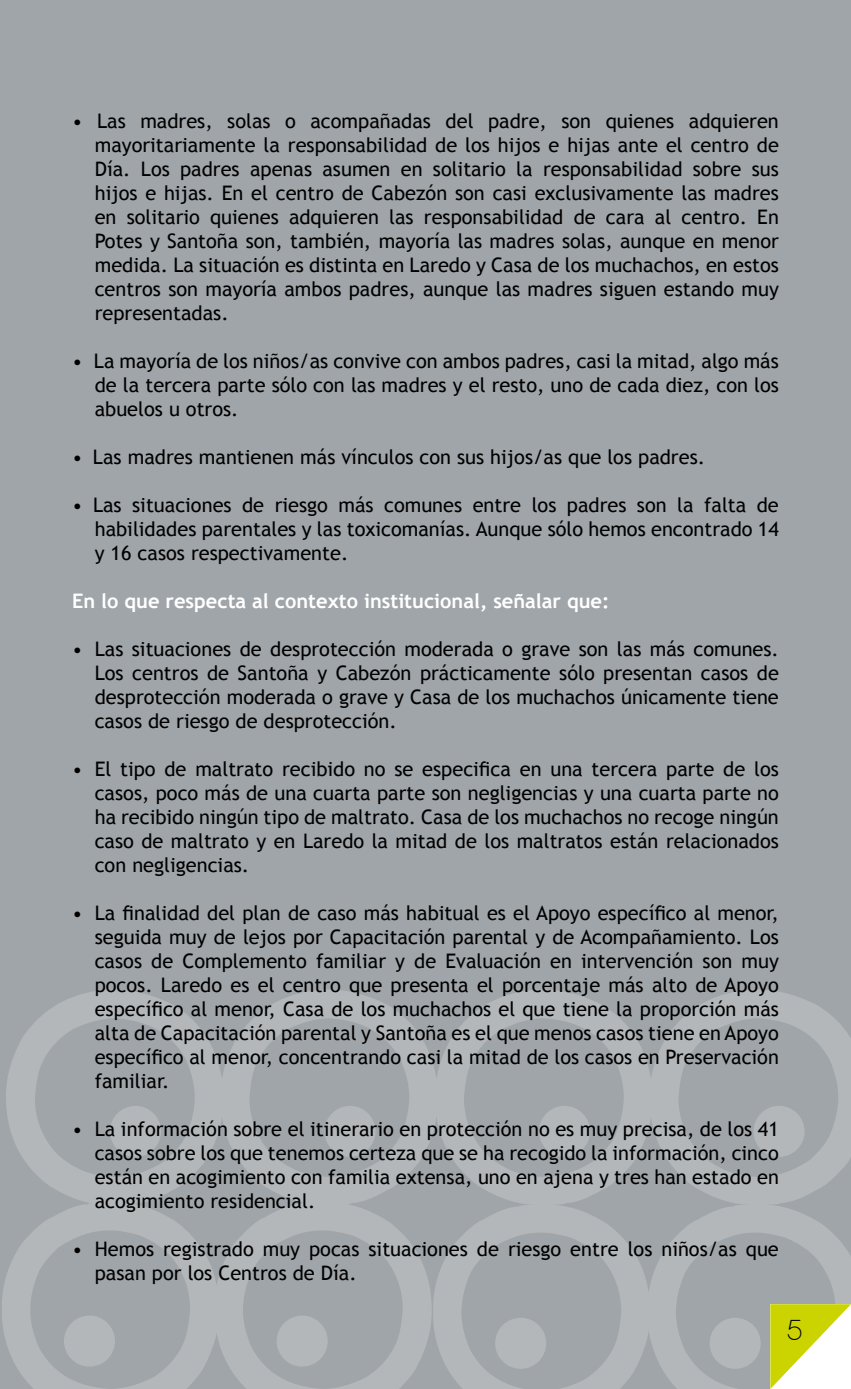
<style>
.page{position:relative;width:851px;height:1389px;background:#fff}
.page>*{position:absolute;margin:0;border:0;box-sizing:border-box;transform-origin:0 0}
.t1{font:24px "Steiner";color:#000}
.t2{font:20px/24px "Trebuchet MS";color:#000;text-align:justify}
.t3{font:700 20px "Trebuchet MS";color:#fff}
</style>
<div class="page">
<div style="left:0;top:0;width:850px;height:1389px;background:#a0a5a9"></div>
<svg style="left:2px;top:989px;width:848px;height:400px"></svg>
<p class="t2" style="left:95px;top:109px;width:685px;text-indent:-23px">• Las madres, solas o acompañadas del padre, son quienes adquieren mayoritariamente la responsabilidad de los hijos e hijas ante el centro de Día. Los padres apenas asumen en solitario la responsabilidad sobre sus hijos e hijas. En el centro de Cabezón son casi exclusivamente las madres en solitario quienes adquieren las responsabilidad de cara al centro. En Potes y Santoña son, también, mayoría las madres solas, aunque en menor medida. La situación es distinta en Laredo y Casa de los muchachos, en estos centros son mayoría ambos padres, aunque las madres siguen estando muy representadas.</p>
<p class="t2" style="left:95px;top:349px;width:685px;text-indent:-23px">• La mayoría de los niños/as convive con ambos padres, casi la mitad, algo más de la tercera parte sólo con las madres y el resto, uno de cada diez, con los abuelos u otros.</p>
<p class="t2" style="left:72px;top:445px;width:634px">• Las madres mantienen más vínculos con sus hijos/as que los padres.</p>
<p class="t2" style="left:95px;top:493px;width:685px;text-indent:-23px">• Las situaciones de riesgo más comunes entre los padres son la falta de habilidades parentales y las toxicomanías. Aunque sólo hemos encontrado 14 y 16 casos respectivamente.</p>
<p class="t3" style="left:72px;top:589px;width:539px">En lo que respecta al contexto institucional, señalar que:</p>
<p class="t2" style="left:95px;top:637px;width:685px;text-indent:-23px">• Las situaciones de desprotección moderada o grave son las más comunes.<br>Los centros de Santoña y Cabezón prácticamente sólo presentan casos de desprotección moderada o grave y Casa de los muchachos únicamente tiene casos de riesgo de desprotección.</p>
<p class="t2" style="left:95px;top:757px;width:685px;text-indent:-23px">• El tipo de maltrato recibido no se especifica en una tercera parte de los casos, poco más de una cuarta parte son negligencias y una cuarta parte no ha recibido ningún tipo de maltrato. Casa de los muchachos no recoge ningún caso de maltrato y en Laredo la mitad de los maltratos están relacionados con negligencias.</p>
<p class="t2" style="left:95px;top:901px;width:685px;text-indent:-23px">• La finalidad del plan de caso más habitual es el Apoyo específico al menor, seguida muy de lejos por Capacitación parental y de Acompañamiento. Los casos de Complemento familiar y de Evaluación en intervención son muy pocos. Laredo es el centro que presenta el porcentaje más alto de Apoyo específico al menor, Casa de los muchachos el que tiene la proporción más alta de Capacitación parental y Santoña es el que menos casos tiene en Apoyo específico al menor, concentrando casi la mitad de los casos en Preservación familiar.</p>
<p class="t2" style="left:95px;top:1117px;width:685px;text-indent:-23px">• La información sobre el itinerario en protección no es muy precisa, de los 41 casos sobre los que tenemos certeza que se ha recogido la información, cinco están en acogimiento con familia extensa, uno en ajena y tres han estado en acogimiento residencial.</p>
<p class="t2" style="left:95px;top:1237px;width:685px;text-indent:-23px">• Hemos registrado muy pocas situaciones de riesgo entre los niños/as que pasan por los Centros de Día.</p>
<p class="t1" style="left:787px;top:1319px;width:16px">5</p>
</div>
